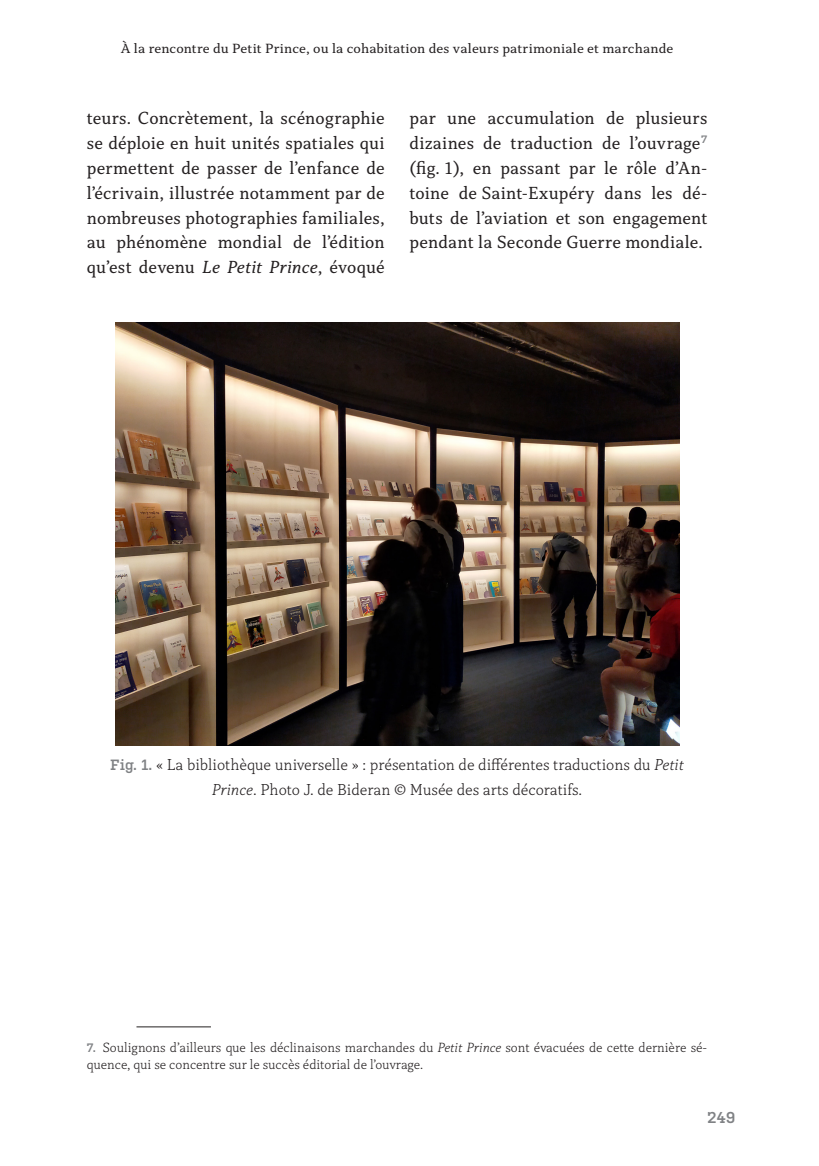
<style>
.page{position:relative;width:819px;height:1166px;background:#fff}
.page>*{position:absolute;margin:0;border:0;box-sizing:border-box;transform-origin:0 0}
.Texte_retrait_2_colonnes{font:18.38px/24.8px "Capitolina";letter-spacing:.005em;color:#231f20;text-align:justify}
.Légende{font:300 16.62px/24.8px "Capitolina";color:#231f20;text-align:center}
.t1{font:600 15.75px "Kulturista";color:#808285}
.Notes_de_bas_de_page{font:300 14px/16.8px "Capitolina";color:#231f20}
.t2{font:14px "Capitolina";letter-spacing:.005em;color:#231f20;scale:1.05 1}
.s1{font-style:italic}
.s2{font-family:"Kulturista";font-weight:600;font-size:14.88px;color:#808285}
.s3{font-family:"Kulturista";font-weight:600;font-size:12.25px;color:#808285}
</style>
<div class="page">
<hr style="left:136px;top:1026px;width:75px;height:1px;background:#231f20">
<img style="left:115px;top:322px;width:564px;height:424px">
<p class="t2" style="left:121px;top:40px;width:528px">À la rencontre du Petit Prince, ou la cohabitation des valeurs patrimoniale et marchande</p>
<p class="Texte_retrait_2_colonnes" style="left:87px;top:106px;width:299px">teurs. Concrètement, la scénographie se déploie en huit unités spatiales qui permettent de passer de l’enfance de l’écrivain, illustrée notamment par de nombreuses photographies familiales, au phénomène mondial de l’édition qu’est devenu <span class="s1">Le Petit Prince</span>, évoqué</p>
<p class="Texte_retrait_2_colonnes" style="left:409px;top:106px;width:299px">par une accumulation de plusieurs dizaines de traduction de l’ouvrage<sup>7 </sup>(fig. 1), en passant par le rôle d’An&shy;toine de Saint-Exupéry dans les dé&shy;buts de l’aviation et son engagement pendant la Seconde Guerre mondiale.</p>
<p class="Légende" style="left:110px;top:753px;width:575px"><span class="s2">Fig. 1.</span> « La bibliothèque universelle » : présentation de différentes traductions du <span class="s1">Petit<br>Prince</span>. Photo J. de Bideran © Musée des arts décoratifs.</p>
<p class="Notes_de_bas_de_page" style="left:87px;top:1039px;width:622px"><span class="s3">7.</span> Soulignons d’ailleurs que les déclinaisons marchandes du <span class="s1">Petit Prince</span> sont évacuées de cette dernière sé&shy;quence, qui se concentre sur le succès éditorial de l’ouvrage.</p>
<p class="t1" style="left:707px;top:1108px;width:30px">249</p>
</div>
